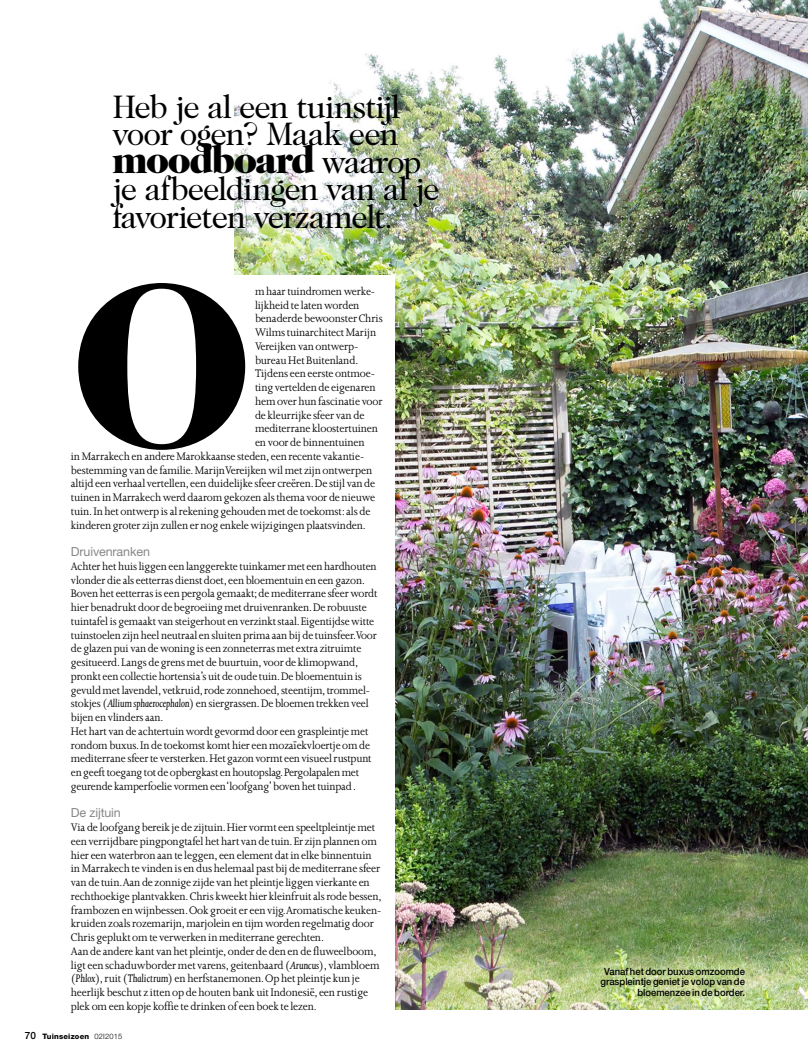
<style>
.page{position:relative;width:808px;height:1063px;background:#fff}
.page>*{position:absolute;margin:0;border:0;box-sizing:border-box;transform-origin:0 0}
.t1{font:900 234.88px "Caslon 224 Std";color:#000;scale:.95 1}
.t2{font:900 40px "Caslon 224 Std";letter-spacing:-.035em;color:#000}
.t3{font:33px/27px "Caslon 224 Std";letter-spacing:-.045em;color:#000}
.t4{font:12.5px/13.8px "Joanna MT Std";letter-spacing:-.01em;color:#000;scale:.95 1}
.t5{font:12.5px/13.8px "Joanna MT Std";letter-spacing:-.01em;color:#000;scale:.94 1}
.t6{font:12.5px "Helvetica Neue LT Std";letter-spacing:-.01em;color:#878786}
.t7{font:500 10px/10.6px "Helvetica Neue LT Std";color:#000;text-align:right;scale:.95 1}
.t8{font:800 7.5px "Helvetica Neue LT Std";letter-spacing:.025em;color:#000}
.s1{font-weight:400;font-size:33px}
.s2{font-style:italic}
.s3{font-weight:500;font-size:10px}
.s4{font-weight:300}
</style>
<div class="page">
<img style="left:235px;top:0;width:573px;height:1010px">
<div style="left:60px;top:275px;width:335px;height:737px;background:#fff"></div>
<h3 class="t3" style="left:112px;top:93px;width:289px">Heb je al een tuinstijl voor ogen? Maak een</h3>
<h2 class="t2" style="left:112px;top:136px;width:311px">moodboard <span class="s1">waarop</span></h2>
<h3 class="t3" style="left:113px;top:174px;width:329px;line-height:28.8px">je afbeeldingen van al je favorieten verzamelt.</h3>
<h1 class="t1" style="left:71px;top:229px;width:193px">O</h1>
<p class="t4" style="left:255px;top:284px;width:128px">m haar tuindromen werke-</p>
<p class="t4" style="left:255px;top:298px;width:111px">lijkheid te laten worden</p>
<p class="t4" style="left:255px;top:312px;width:136px">benaderde bewoonster Chris</p>
<p class="t4" style="left:255px;top:326px;width:129px">Wilms tuinarchitect Marijn</p>
<p class="t4" style="left:255px;top:339px;width:110px">Vereijken van ontwerp-</p>
<p class="t4" style="left:255px;top:353px;width:110px">bureau Het Buitenland.</p>
<p class="t4" style="left:255px;top:367px;width:128px">Tijdens een eerste ontmoe-</p>
<p class="t4" style="left:255px;top:381px;width:128px">ting vertelden de eigenaren</p>
<p class="t4" style="left:255px;top:394px;width:136px">hem over hun fascinatie voor</p>
<p class="t4" style="left:255px;top:408px;width:117px">de kleurrijke sfeer van de</p>
<p class="t4" style="left:255px;top:422px;width:131px">mediterrane kloostertuinen</p>
<p class="t4" style="left:255px;top:436px;width:117px">en voor de binnentuinen</p>
<p class="t4" style="left:71px;top:449px;width:310px">in Marrakech en andere Marokkaanse steden, een recente vakantie-</p>
<p class="t4" style="left:71px;top:463px;width:319px">bestemming van de familie. Marijn Vereijken wil met zijn ontwerpen</p>
<p class="t4" style="left:71px;top:477px;width:322px">altijd een verhaal vertellen, een duidelijke sfeer creëren. De stijl van de</p>
<p class="t4" style="left:71px;top:491px;width:322px">tuinen in Marrakech werd daarom gekozen als thema voor de nieuwe</p>
<p class="t4" style="left:71px;top:504px;width:317px">tuin. In het ontwerp is al rekening gehouden met de toekomst: als de</p>
<p class="t4" style="left:71px;top:518px;width:312px">kinderen groter zijn zullen er nog enkele wijzigingen plaatsvinden.</p>
<p class="t6" style="left:71px;top:544px;width:81px">Druivenranken</p>
<p class="t5" style="left:71px;top:559px;width:328px">Achter het huis liggen een langgerekte tuinkamer met een hardhouten vlonder die als eetterras dienst doet, een bloementuin en een gazon.<br>Boven het eetterras is een pergola gemaakt; de mediterrane sfeer wordt hier benadrukt door de begroeiing met druivenranken. De robuuste tuintafel is gemaakt van steigerhout en verzinkt staal. Eigentijdse witte tuinstoelen zijn heel neutraal en sluiten prima aan bij de tuinsfeer. Voor de glazen pui van de woning is een zonneterras met extra zitruimte gesitueerd. Langs de grens met de buurtuin, voor de klimopwand, pronkt een collectie hortensia’s uit de oude tuin. De bloementuin is gevuld met lavendel, vetkruid, rode zonnehoed, steentijm, trommel&shy;stokjes (<span class="s2">Allium sphaerocephalon</span>) en siergrassen. De bloemen trekken veel bijen en vlinders aan.<br>Het hart van de achtertuin wordt gevormd door een graspleintje met rondom buxus. In de toekomst komt hier een mozaïekvloertje om de mediterrane sfeer te versterken. Het gazon vormt een visueel rustpunt en geeft toegang tot de opbergkast en houtopslag. Pergolapalen met geurende kamperfoelie vormen een ‘loofgang’ boven het tuinpad .</p>
<p class="t6" style="left:71px;top:805px;width:52px">De zijtuin</p>
<p class="t4" style="left:71px;top:821px;width:329px">Via de loofgang bereik je de zijtuin. Hier vormt een speeltpleintje met een verrijdbare pingpongtafel het hart van de tuin. Er zijn plannen om hier een waterbron aan te leggen, een element dat in elke binnentuin in Marrakech te vinden is en dus helemaal past bij de mediterrane sfeer van de tuin. Aan de zonnige zijde van het pleintje liggen vierkante en rechthoekige plantvakken. Chris kweekt hier kleinfruit als rode bessen, frambozen en wijnbessen. Ook groeit er een vijg. Aromatische keuken&shy;kruiden zoals rozemarijn, marjolein en tijm worden regelmatig door Chris geplukt om te verwerken in mediterrane gerechten.<br>Aan de andere kant van het pleintje, onder de den en de fluweelboom, ligt een schaduwborder met varens, geitenbaard (<span class="s2">Aruncus</span>), vlambloem (<span class="s2">Phlox</span>), ruit (<span class="s2">Thalictrum</span>) en herfstanemonen. Op het pleintje kun je heerlijk beschut z itten op de houten bank uit Indonesië, een rustige plek om een kopje koffie te drinken of een boek te lezen.</p>
<p class="t8" style="left:25px;top:1031px;width:99px"><span class="s3">70</span> Tuinseizoen <span class="s4">02I2015</span></p>
<p class="t7" style="left:600px;top:966px;width:154px">Vanaf het door buxus omzoomde graspleintje geniet je volop van de bloemenzee in de border.</p>
</div>
